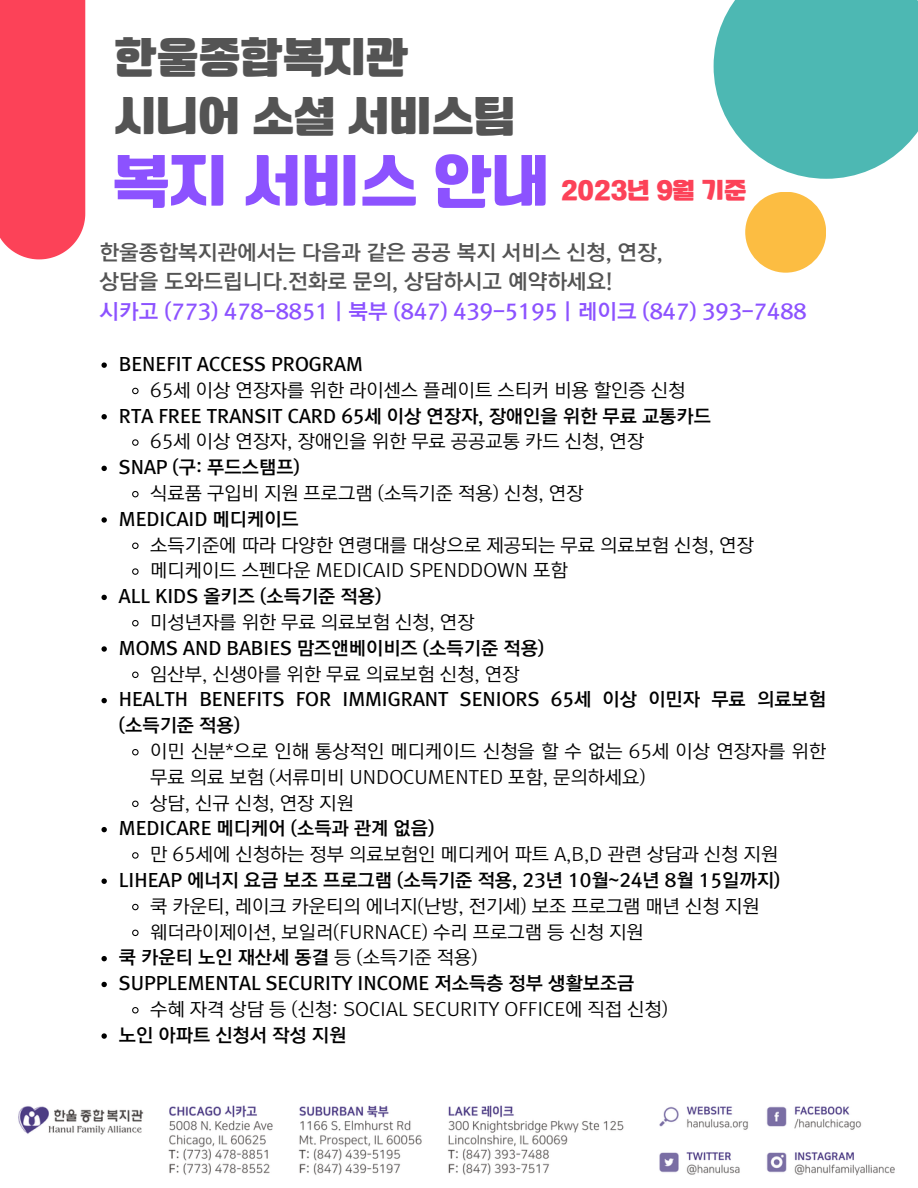
<style>
.page{position:relative;width:918px;height:1188px;background:#fff}
.page>*{position:absolute;margin:0;border:0;box-sizing:border-box;transform-origin:0 0}
.t1{font:57.9px "OT Neverland R";color:#8c52ff}
.t2{font:42px "OT Neverland B";color:#545454}
.t3{font:22.5px "OT Neverland B";color:#fc4258}
.t4{font:21px "TDTD Soon Go OTF Bold";color:#545454}
.t5{font:21px "TDTD Soon Go OTF Bold";color:#8c52ff}
.t6{font:18.45px/25.8px "TDTD Soon Go OTF Medium";color:#000}
.t7{font:18.45px/25.8px "TDTD Soon Go OTF Bold";color:#000}
.s1{font-family:"TDTD Soon Go OTF Medium"}
</style>
<div class="page">
<svg style="left:714px;top:0;width:204px;height:179px;background:#63c0bc"></svg>
<div style="left:745px;top:192px;width:81px;height:81px;background:#fcbd42;border-radius:50%"></div>
<svg style="left:101px;top:362px;width:6px;height:6px"></svg>
<svg style="left:132px;top:387px;width:7px;height:8px"></svg>
<svg style="left:101px;top:414px;width:6px;height:5px"></svg>
<svg style="left:132px;top:439px;width:7px;height:7px"></svg>
<svg style="left:101px;top:466px;width:6px;height:5px"></svg>
<svg style="left:132px;top:491px;width:7px;height:7px"></svg>
<svg style="left:101px;top:517px;width:6px;height:6px"></svg>
<svg style="left:132px;top:542px;width:7px;height:7px"></svg>
<svg style="left:132px;top:568px;width:7px;height:7px"></svg>
<svg style="left:101px;top:595px;width:6px;height:5px"></svg>
<svg style="left:132px;top:620px;width:7px;height:7px"></svg>
<svg style="left:101px;top:646px;width:6px;height:6px"></svg>
<svg style="left:132px;top:671px;width:7px;height:7px"></svg>
<svg style="left:101px;top:698px;width:6px;height:5px"></svg>
<svg style="left:132px;top:749px;width:7px;height:7px"></svg>
<svg style="left:132px;top:800px;width:7px;height:8px"></svg>
<svg style="left:101px;top:827px;width:6px;height:5px"></svg>
<svg style="left:132px;top:852px;width:7px;height:7px"></svg>
<svg style="left:101px;top:879px;width:6px;height:5px"></svg>
<svg style="left:132px;top:903px;width:7px;height:8px"></svg>
<svg style="left:132px;top:929px;width:7px;height:8px"></svg>
<svg style="left:101px;top:956px;width:6px;height:5px"></svg>
<svg style="left:101px;top:982px;width:6px;height:5px"></svg>
<svg style="left:132px;top:1007px;width:7px;height:7px"></svg>
<svg style="left:101px;top:1033px;width:6px;height:6px"></svg>
<div style="left:0;top:0;width:85px;height:259px;background:#fc4258"></div>
<img style="left:18px;top:1105px;width:877px;height:71px">
<p class="t2" style="left:115px;top:37px;width:295px">한울종합복지관</p>
<p class="t2" style="left:115px;top:95px;width:403px">시니어 소셜 서비스팀</p>
<p class="t1" style="left:112px;top:153px;width:439px">복지 서비스 안내</p>
<p class="t3" style="left:561px;top:179px;width:187px">2023년 9월 기준</p>
<p class="t4" style="left:100px;top:241px;width:565px">한울종합복지관에서는 다음과 같은 공공 복지 서비스 신청, 연장,</p>
<p class="t4" style="left:100px;top:271px;width:514px">상담을 도와드립니다.전화로 문의, 상담하시고 예약하세요!</p>
<p class="t5" style="left:100px;top:300px;width:709px">시카고 (773) 478-8851 | 북부 (847) 439-5195 | 레이크 (847) 393-7488</p>
<p class="t7" style="left:119px;top:352px;width:245px">BENEFIT ACCESS PROGRAM</p>
<p class="t6" style="left:150px;top:377px;width:537px">65세 이상 연장자를 위한 라이센스 플레이트 스티커 비용 할인증 신청</p>
<p class="t7" style="left:119px;top:403px;width:594px">RTA FREE TRANSIT CARD 65세 이상 연장자, 장애인을 위한 무료 교통카드</p>
<p class="t6" style="left:150px;top:429px;width:495px">65세 이상 연장자, 장애인을 위한 무료 공공교통 카드 신청, 연장</p>
<p class="t7" style="left:119px;top:455px;width:183px">SNAP (구: 푸드스탬프)</p>
<p class="t6" style="left:150px;top:481px;width:435px">식료품 구입비 지원 프로그램 (소득기준 적용) 신청, 연장</p>
<p class="t7" style="left:119px;top:506px;width:182px">MEDICAID 메디케이드</p>
<p class="t6" style="left:150px;top:532px;width:605px">소득기준에 따라 다양한 연령대를 대상으로 제공되는 무료 의료보험 신청, 연장</p>
<p class="t6" style="left:150px;top:558px;width:419px">메디케이드 스펜다운 MEDICAID SPENDDOWN 포함</p>
<p class="t7" style="left:119px;top:584px;width:264px">ALL KIDS 올키즈 (소득기준 적용)</p>
<p class="t6" style="left:150px;top:610px;width:326px">미성년자를 위한 무료 의료보험 신청, 연장</p>
<p class="t7" style="left:119px;top:635px;width:427px">MOMS AND BABIES 맘즈앤베이비즈 (소득기준 적용)</p>
<p class="t6" style="left:150px;top:661px;width:371px">임산부, 신생아를 위한 무료 의료보험 신청, 연장</p>
<p class="t7" style="left:119px;top:687px;width:709px">HEALTH BENEFITS FOR IMMIGRANT SENIORS 65세 이상 이민자 무료 의료보험 (소득기준 적용)</p>
<p class="t6" style="left:150px;top:739px;width:677px">이민 신분*으로 인해 통상적인 메디케이드 신청을 할 수 없는 65세 이상 연장자를 위한 무료 의료 보험 (서류미비 UNDOCUMENTED 포함, 문의하세요)</p>
<p class="t6" style="left:150px;top:790px;width:205px">상담, 신규 신청, 연장 지원</p>
<p class="t7" style="left:119px;top:816px;width:317px">MEDICARE 메디케어 (소득과 관계 없음)</p>
<p class="t6" style="left:150px;top:842px;width:629px">만 65세에 신청하는 정부 의료보험인 메디케어 파트 A,B,D 관련 상담과 신청 지원</p>
<p class="t7" style="left:119px;top:868px;width:663px">LIHEAP 에너지 요금 보조 프로그램 (소득기준 적용, 23년 10월~24년 8월 15일까지)</p>
<p class="t6" style="left:150px;top:893px;width:611px">쿡 카운티, 레이크 카운티의 에너지(난방, 전기세) 보조 프로그램 매년 신청 지원</p>
<p class="t6" style="left:150px;top:919px;width:495px">웨더라이제이션, 보일러(FURNACE) 수리 프로그램 등 신청 지원</p>
<p class="t7" style="left:119px;top:945px;width:360px">쿡 카운티 노인 재산세 동결 <span class="s1">등 (소득기준 적용)</span></p>
<p class="t7" style="left:119px;top:971px;width:517px">SUPPLEMENTAL SECURITY INCOME 저소득층 정부 생활보조금</p>
<p class="t6" style="left:150px;top:997px;width:519px">수혜 자격 상담 등 (신청: SOCIAL SECURITY OFFICE에 직접 신청)</p>
<p class="t7" style="left:119px;top:1022px;width:229px">노인 아파트 신청서 작성 지원</p>
</div>
